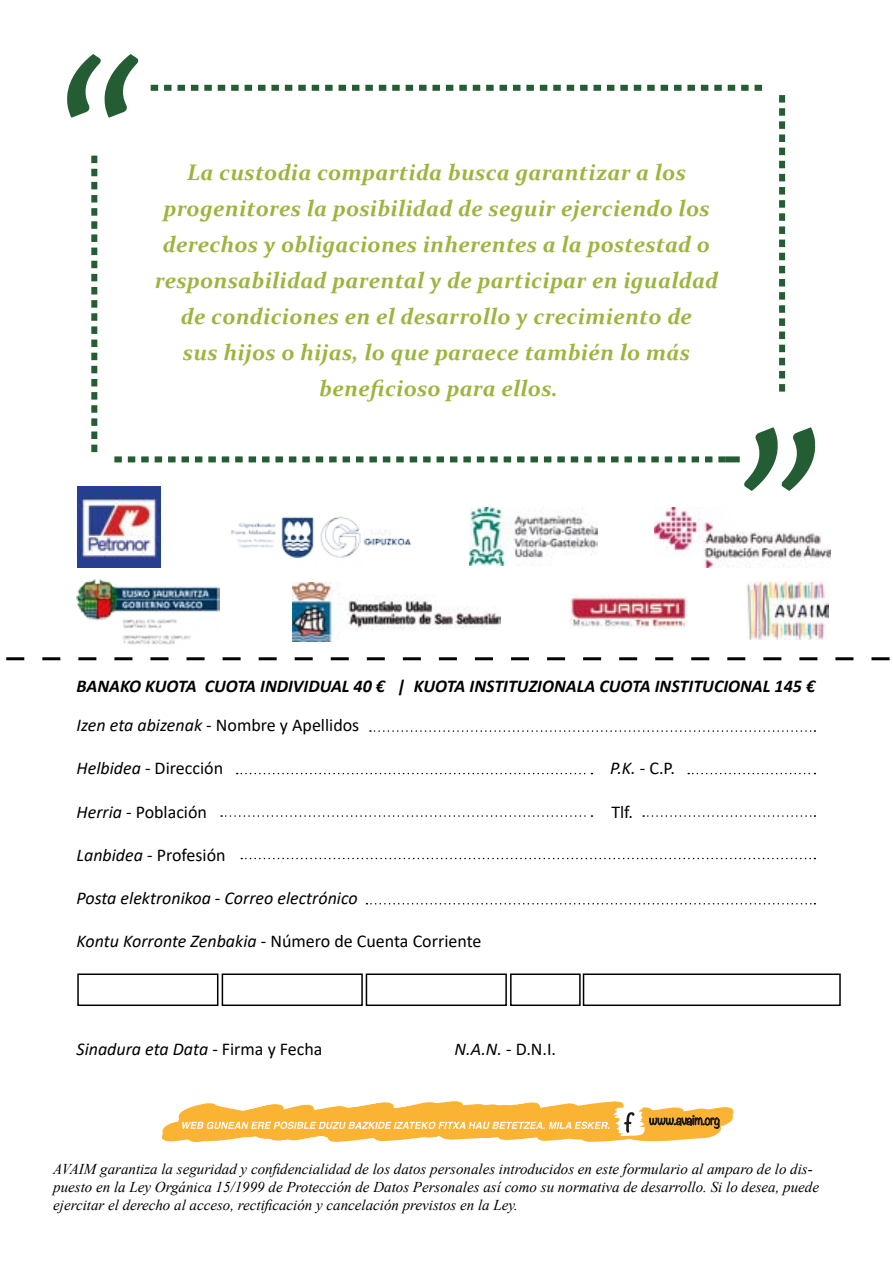
<style>
.page{position:relative;width:893px;height:1263px;background:#fff}
.page>*{position:absolute;margin:0;border:0;box-sizing:border-box;transform-origin:0 0}
.t1{font:italic 700 22.5px/36px "Constantia";letter-spacing:.01em;color:#9cb53c;text-align:center}
.t2{font:18px "Calibri";color:#000}
.t3{font:italic 700 18px/38.7px "Calibri";color:#000}
.t4{font:italic 18px "Calibri";color:#000}
.t5{font:italic 15px/18px "Times New Roman";color:#000}
.s1{font-weight:400}
.s2{font-weight:400;font-style:normal}
.s3{font-style:italic}
.s4{font-style:normal}
</style>
<div class="page">
<svg style="left:161px;top:1101px;width:573px;height:41px"></svg>
<svg style="left:370px;top:730px;width:445px;height:2px"></svg>
<svg style="left:237px;top:773px;width:355px;height:1px"></svg>
<svg style="left:221px;top:815px;width:371px;height:2px"></svg>
<svg style="left:241px;top:858px;width:574px;height:1px"></svg>
<svg style="left:688px;top:773px;width:127px;height:1px"></svg>
<svg style="left:643px;top:815px;width:172px;height:2px"></svg>
<svg style="left:6px;top:657px;width:884px;height:3px"></svg>
<div style="left:77px;top:973px;width:141px;height:33px;border:2px solid #000"></div>
<div style="left:222px;top:973px;width:141px;height:33px;border:2px solid #000"></div>
<div style="left:366px;top:973px;width:141px;height:33px;border:2px solid #000"></div>
<div style="left:510px;top:973px;width:71px;height:33px;border:2px solid #000"></div>
<div style="left:583px;top:973px;width:258px;height:33px;border:2px solid #000"></div>
<img style="left:231px;top:516px;width:181px;height:43px">
<img style="left:654px;top:508px;width:176px;height:59px">
<img style="left:470px;top:508px;width:127px;height:57px">
<img style="left:293px;top:582px;width:207px;height:59px">
<img style="left:746px;top:582px;width:83px;height:57px">
<svg style="left:366px;top:903px;width:449px;height:1px"></svg>
<svg style="left:67px;top:54px;width:71px;height:64px"></svg>
<svg style="left:744px;top:427px;width:71px;height:64px"></svg>
<svg style="left:91px;top:159px;width:6px;height:290px"></svg>
<svg style="left:117px;top:456px;width:606px;height:6px"></svg>
<div style="left:729px;top:456px;width:8px;height:6px;background:#245c33"></div>
<svg style="left:779px;top:98px;width:6px;height:291px"></svg>
<svg style="left:154px;top:85px;width:605px;height:6px"></svg>
<img style="left:76px;top:579px;width:143px;height:66px">
<img style="left:570px;top:594px;width:117px;height:34px">
<img style="left:77px;top:486px;width:83px;height:82px">
<p class="t1" style="left:155px;top:153px;width:565px">La custodia compartida busca garantizar a los progenitores la posibilidad de seguir ejerciendo los derechos y obligaciones inherentes a la postestad o responsabilidad parental y de participar en igualdad de condiciones en el desarrollo y crecimiento de<br>sus hijos o hijas, lo que paraece también lo más beneficioso para ellos.</p>
<p class="t3" style="left:77px;top:666px;width:740px">BANAKO KUOTA CUOTA INDIVIDUAL 40 € | KUOTA INSTITUZIONALA CUOTA INSTITUCIONAL 145 €<br><span class="s1">Izen eta abizenak</span> <span class="s2">- Nombre y Apellidos</span></p>
<p class="t2" style="left:77px;top:756px;width:148px"><span class="s3">Helbidea</span> - Dirección</p>
<p class="t2" style="left:610px;top:756px;width:66px"><span class="s3">P.K.</span> - C.P.</p>
<p class="t2" style="left:77px;top:799px;width:132px"><span class="s3">Herria</span> - Población</p>
<p class="t2" style="left:611px;top:799px;width:23px">Tlf.</p>
<p class="t2" style="left:77px;top:842px;width:151px"><span class="s3">Lanbidea</span> - Profesión</p>
<p class="t4" style="left:77px;top:885px;width:283px">Posta elektronikoa - Correo electrónico</p>
<p class="t2" style="left:77px;top:929px;width:406px"><span class="s3">Kontu Korronte Zenbakia</span> - Número de Cuenta Corriente</p>
<p class="t4" style="left:77px;top:1037px;width:248px">Sinadura eta Data <span class="s4">- Firma y Fecha</span></p>
<p class="t2" style="left:455px;top:1037px;width:103px"><span class="s3">N.A.N.</span> - D.N.I.</p>
<p class="t5" style="left:53px;top:1159px;width:767px">AVAIM garantiza la seguridad y confidencialidad de los datos personales introducidos en este formulario al amparo de lo dis&shy;puesto en la Ley Orgánica 15/1999 de Protección de Datos Personales así como su normativa de desarrollo. Si lo desea, puede ejercitar el derecho al acceso, rectificación y cancelación previstos en la Ley.</p>
</div>
